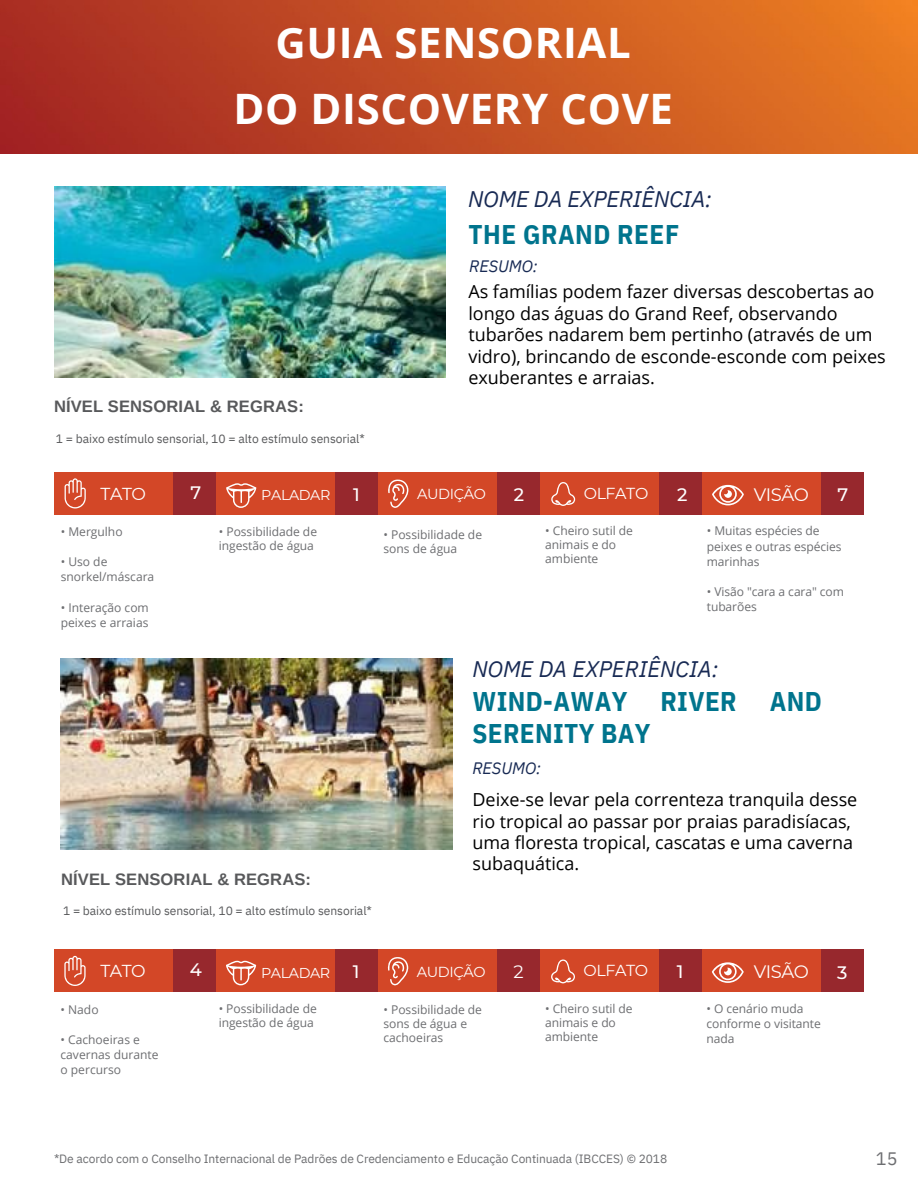
<style>
.page{position:relative;width:918px;height:1188px;background:#fff}
.page>*{position:absolute;margin:0;border:0;box-sizing:border-box;transform-origin:0 0}
.t1{font:700 42px/66.3px "Open Sans";letter-spacing:.015em;color:#fff;text-align:center}
.t2{font:700 27px/31.5px "IBM Plex Sans Cond";letter-spacing:.015em;color:#00748d}
.t3{font:italic 22.5px "IBM Plex Sans";letter-spacing:-.005em;color:#182a54}
.t4{font:18px/21.3px "Open Sans";color:#000}
.t5{font:18px "Montserrat";letter-spacing:-.025em;color:#fff}
.t6{font:500 18px "Montserrat";color:#fff}
.t7{font:18px "IBM Plex Sans";color:#6d6e71}
.t8{font:17.25px "Montserrat";letter-spacing:-.025em;color:#fff}
.t9{font:700 16.5px "Arimo";letter-spacing:.005em;color:#58595b}
.t10{font:italic 16.5px "IBM Plex Sans";letter-spacing:-.005em;color:#182a54}
.t11{font:15.9px "Montserrat";letter-spacing:-.025em;color:#fff}
.t12{font:14.55px "Montserrat";letter-spacing:-.025em;color:#fff}
.t13{font:14.25px "Montserrat";letter-spacing:-.025em;color:#fff}
.t14{font:12px/14.1px "Open Sans";color:#6d6e71}
.t15{font:12px "IBM Plex Sans";letter-spacing:-.005em;color:#58595b}
.t16{font:12px "IBM Plex Sans";letter-spacing:-.005em;color:#6d6e71}
</style>
<div class="page">
<img style="left:0;top:0;width:918px;height:153px">
<img style="left:54px;top:186px;width:392px;height:191px">
<img style="left:61px;top:659px;width:391px;height:191px">
<div style="left:54px;top:472px;width:120px;height:43px;background:#d34727"></div>
<div style="left:216px;top:472px;width:120px;height:43px;background:#d34727"></div>
<div style="left:378px;top:472px;width:120px;height:43px;background:#d34727"></div>
<div style="left:540px;top:472px;width:120px;height:43px;background:#d34727"></div>
<div style="left:702px;top:472px;width:120px;height:43px;background:#d34727"></div>
<div style="left:174px;top:472px;width:42px;height:43px;background:#97282d"></div>
<div style="left:336px;top:472px;width:42px;height:43px;background:#97282d"></div>
<div style="left:498px;top:472px;width:42px;height:43px;background:#97282d"></div>
<div style="left:660px;top:472px;width:42px;height:43px;background:#97282d"></div>
<div style="left:822px;top:472px;width:42px;height:43px;background:#97282d"></div>
<svg style="left:551px;top:482px;width:24px;height:24px"></svg>
<svg style="left:712px;top:485px;width:32px;height:20px"></svg>
<svg style="left:388px;top:479px;width:21px;height:29px"></svg>
<svg style="left:226px;top:483px;width:30px;height:25px"></svg>
<svg style="left:65px;top:478px;width:21px;height:30px"></svg>
<div style="left:54px;top:950px;width:120px;height:42px;background:#d34727"></div>
<div style="left:216px;top:950px;width:120px;height:42px;background:#d34727"></div>
<div style="left:378px;top:950px;width:119px;height:42px;background:#d34727"></div>
<div style="left:540px;top:950px;width:119px;height:42px;background:#d34727"></div>
<div style="left:702px;top:950px;width:119px;height:42px;background:#d34727"></div>
<div style="left:174px;top:950px;width:42px;height:42px;background:#97282d"></div>
<div style="left:336px;top:950px;width:42px;height:42px;background:#97282d"></div>
<div style="left:497px;top:950px;width:43px;height:42px;background:#97282d"></div>
<div style="left:659px;top:950px;width:43px;height:42px;background:#97282d"></div>
<div style="left:821px;top:950px;width:42px;height:42px;background:#97282d"></div>
<svg style="left:551px;top:960px;width:24px;height:23px"></svg>
<svg style="left:712px;top:962px;width:32px;height:21px"></svg>
<svg style="left:387px;top:957px;width:22px;height:28px"></svg>
<svg style="left:226px;top:961px;width:30px;height:24px"></svg>
<svg style="left:64px;top:956px;width:22px;height:30px"></svg>
<h1 class="t1" style="left:233px;top:8px;width:441px">GUIA SENSORIAL<br>DO DISCOVERY COVE</h1>
<h3 class="t3" style="left:468px;top:184px;width:245px">NOME DA EXPERIÊNCIA:</h3>
<h2 class="t2" style="left:468px;top:218px;width:212px">THE GRAND REEF</h2>
<h3 class="t10" style="left:469px;top:256px;width:70px">RESUMO:</h3>
<h3 class="t9" style="left:54px;top:397px;width:251px">NÍVEL SENSORIAL &amp; REGRAS:</h3>
<p class="t15" style="left:56px;top:430px;width:310px">1 = baixo estímulo sensorial, 10 = alto estímulo sensorial*</p>
<h3 class="t4" style="left:468px;top:281px;width:419px">As famílias podem fazer diversas descobertas ao longo das águas do Grand Reef, observando tubarões nadarem bem pertinho (através de um vidro), brincando de esconde-esconde com peixes exuberantes e arraias.</h3>
<h3 class="t8" style="left:101px;top:483px;width:47px">TATO</h3>
<h3 class="t6" style="left:191px;top:482px;width:12px">7</h3>
<p class="t13" style="left:261px;top:487px;width:71px">PALADAR</p>
<h3 class="t6" style="left:353px;top:483px;width:8px">1</h3>
<p class="t12" style="left:417px;top:485px;width:70px">AUDIÇÃO</p>
<h3 class="t6" style="left:514px;top:483px;width:12px">2</h3>
<h3 class="t11" style="left:584px;top:483px;width:66px">OLFATO</h3>
<h3 class="t6" style="left:677px;top:483px;width:12px">2</h3>
<h3 class="t5" style="left:754px;top:483px;width:57px">VISÃO</h3>
<h3 class="t6" style="left:837px;top:483px;width:12px">7</h3>
<p class="t14" style="left:219px;top:524px;width:100px">• Possibilidade de ingestão de água</p>
<p class="t14" style="left:383px;top:527px;width:100px">• Possibilidade de sons de água</p>
<p class="t14" style="left:545px;top:524px;width:89px">• Cheiro sutil de animais e do ambiente</p>
<p class="t14" style="left:707px;top:523px;width:136px;line-height:15px">• Muitas espécies de peixes e outras espécies marinhas</p>
<p class="t14" style="left:707px;top:584px;width:139px;line-height:15.1px">• Visão "cara a cara" com tubarões</p>
<p class="t14" style="left:61px;top:524px;width:63px">• Mergulho</p>
<p class="t14" style="left:61px;top:554px;width:95px;line-height:15.1px">• Uso de snorkel/máscara</p>
<p class="t14" style="left:61px;top:599px;width:90px;line-height:15px">• Interação com peixes e arraias</p>
<h3 class="t3" style="left:472px;top:654px;width:247px">NOME DA EXPERIÊNCIA:</h3>
<h2 class="t2" style="left:472px;top:685px;width:351px">WIND-AWAY RIVER AND<br>SERENITY BAY</h2>
<h3 class="t9" style="left:61px;top:870px;width:251px">NÍVEL SENSORIAL &amp; REGRAS:</h3>
<p class="t15" style="left:63px;top:903px;width:310px">1 = baixo estímulo sensorial, 10 = alto estímulo sensorial*</p>
<h3 class="t10" style="left:472px;top:757px;width:70px">RESUMO:</h3>
<h3 class="t4" style="left:473px;top:789px;width:386px">Deixe-se levar pela correnteza tranquila desse rio tropical ao passar por praias paradisíacas, uma floresta tropical, cascatas e uma caverna subaquática.</h3>
<h3 class="t8" style="left:100px;top:961px;width:47px">TATO</h3>
<h3 class="t6" style="left:190px;top:959px;width:14px">4</h3>
<p class="t13" style="left:261px;top:964px;width:71px">PALADAR</p>
<h3 class="t6" style="left:353px;top:961px;width:8px">1</h3>
<p class="t12" style="left:417px;top:963px;width:70px">AUDIÇÃO</p>
<h3 class="t5" style="left:514px;top:961px;width:12px">2</h3>
<h3 class="t11" style="left:584px;top:961px;width:66px">OLFATO</h3>
<h3 class="t6" style="left:677px;top:961px;width:8px">1</h3>
<h3 class="t5" style="left:754px;top:961px;width:57px">VISÃO</h3>
<h3 class="t6" style="left:837px;top:962px;width:12px">3</h3>
<p class="t14" style="left:61px;top:1002px;width:40px">• Nado</p>
<p class="t14" style="left:61px;top:1032px;width:99px;line-height:15px">• Cachoeiras e cavernas durante o percurso</p>
<p class="t14" style="left:219px;top:1001px;width:100px">• Possibilidade de ingestão de água</p>
<p class="t14" style="left:383px;top:1002px;width:100px">• Possibilidade de sons de água e cachoeiras</p>
<p class="t14" style="left:545px;top:1001px;width:89px">• Cheiro sutil de animais e do ambiente</p>
<p class="t14" style="left:707px;top:1001px;width:116px;line-height:15px">• O cenário muda conforme o visitante nada</p>
<p class="t16" style="left:54px;top:1151px;width:615px">*De acordo com o Conselho Internacional de Padrões de Credenciamento e Educação Continuada (IBCCES) © 2018</p>
<h3 class="t7" style="left:876px;top:1147px;width:23px">15</h3>
</div>
